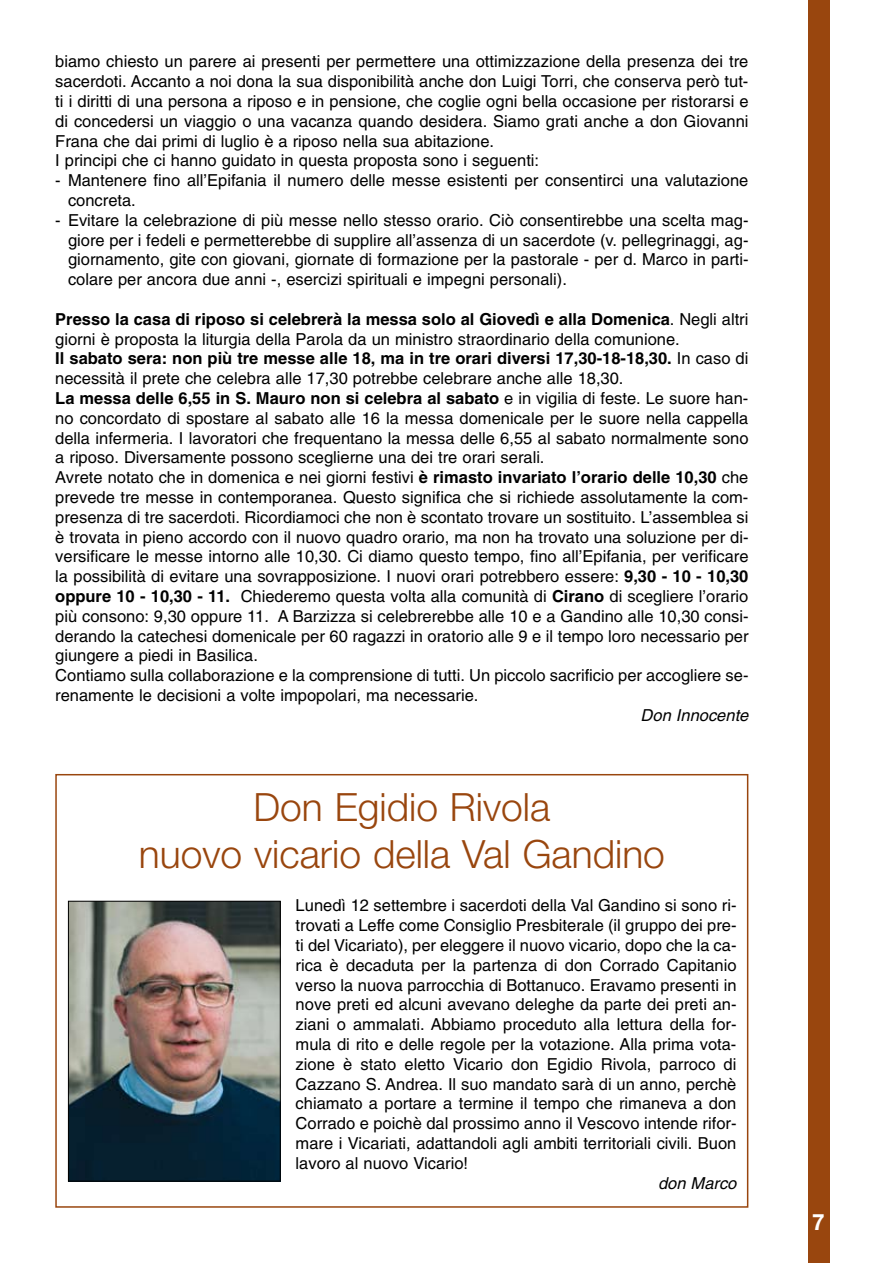
<style>
.page{position:relative;width:893px;height:1263px;background:#fff}
.page>*{position:absolute;margin:0;border:0;box-sizing:border-box;transform-origin:0 0}
.t1{font:300 39px/46.8px "Helvetica Neue";color:#99460e;text-align:center}
.t2{font:700 22.5px "Helvetica Neue";color:#fff}
.t3{font:16.5px/19.8px "Helvetica";color:#000}
.t4{font:italic 16.5px "Helvetica";color:#000}
.s1{font-weight:700}
</style>
<div class="page">
<div style="left:55px;top:774px;width:693px;height:434px;border:2px solid #99460e"></div>
<img style="left:70px;top:903px;width:209px;height:276px">
<div style="left:68px;top:901px;width:213px;height:280px;border:1px solid #000"></div>
<div style="left:808px;top:0;width:21px;height:1263px;background:#99460e"></div>
<p class="t3" style="left:55px;top:52px;width:695px">biamo chiesto un parere ai presenti per permettere una ottimizzazione della presenza dei tre sacerdoti. Accanto a noi dona la sua disponibilità anche don Luigi Torri, che conserva però tut&shy;ti i diritti di una persona a riposo e in pensione, che coglie ogni bella occasione per ristorarsi e di concedersi un viaggio o una vacanza quando desidera. Siamo grati anche a don Giovanni Frana che dai primi di luglio è a riposo nella sua abitazione.<br>I principi che ci hanno guidato in questa proposta sono i seguenti:</p>
<p class="t3" style="left:68px;top:170px;width:682px;text-indent:-13px">- Mantenere fino all’Epifania il numero delle messe esistenti per consentirci una valutazione concreta.</p>
<p class="t3" style="left:68px;top:210px;width:682px;text-align:justify;text-indent:-13px">- Evitare la celebrazione di più messe nello stesso orario. Ciò consentirebbe una scelta mag&shy;giore per i fedeli e permetterebbe di supplire all’assenza di un sacerdote (v. pellegrinaggi, ag&shy;giornamento, gite con giovani, giornate di formazione per la pastorale - per d. Marco in parti&shy;colare per ancora due anni -, esercizi spirituali e impegni personali).</p>
<p class="t3" style="left:55px;top:309px;width:695px"><span class="s1">Presso la casa di riposo si celebrerà la messa solo al Giovedì e alla Domenica</span>. Negli altri giorni è proposta la liturgia della Parola da un ministro straordinario della comunione.<br><span class="s1">Il sabato sera: non più tre messe alle 18, ma in tre orari diversi 17,30-18-18,30.</span> In caso di necessità il prete che celebra alle 17,30 potrebbe celebrare anche alle 18,30.<br><span class="s1">La messa delle 6,55 in S. Mauro non si celebra al sabato</span> e in vigilia di feste. Le suore han&shy;no concordato di spostare al sabato alle 16 la messa domenicale per le suore nella cappella della infermeria. I lavoratori che frequentano la messa delle 6,55 al sabato normalmente sono a riposo. Diversamente possono sceglierne una dei tre orari serali.<br>Avrete notato che in domenica e nei giorni festivi <span class="s1">è rimasto invariato l’orario delle 10,30</span> che prevede tre messe in contemporanea. Questo significa che si richiede assolutamente la com&shy;presenza di tre sacerdoti. Ricordiamoci che non è scontato trovare un sostituito. L’assemblea si è trovata in pieno accordo con il nuovo quadro orario, ma non ha trovato una soluzione per di&shy;versificare le messe intorno alle 10,30. Ci diamo questo tempo, fino all’Epifania, per verificare la possibilità di evitare una sovrapposizione. I nuovi orari potrebbero essere: <span class="s1">9,30 - 10 - 10,30 oppure 10 - 10,30 - 11.</span> Chiederemo questa volta alla comunità di <span class="s1">Cirano</span> di scegliere l’orario più consono: 9,30 oppure 11. A Barzizza si celebrerebbe alle 10 e a Gandino alle 10,30 consi&shy;derando la catechesi domenicale per 60 ragazzi in oratorio alle 9 e il tempo loro necessario per giungere a piedi in Basilica.<br>Contiamo sulla collaborazione e la comprensione di tutti. Un piccolo sacrificio per accogliere se&shy;renamente le decisioni a volte impopolari, ma necessarie.</p>
<p class="t4" style="left:641px;top:705px;width:109px">Don Innocente</p>
<h1 class="t1" style="left:139px;top:783px;width:528px">Don Egidio Rivola<br>nuovo vicario della Val Gandino</h1>
<p class="t3" style="left:296px;top:896px;width:442px;text-align:justify">Lunedì 12 settembre i sacerdoti della Val Gandino si sono ri&shy;trovati a Leffe come Consiglio Presbiterale (il gruppo dei pre&shy;ti del Vicariato), per eleggere il nuovo vicario, dopo che la ca&shy;rica è decaduta per la partenza di don Corrado Capitanio verso la nuova parrocchia di Bottanuco. Eravamo presenti in nove preti ed alcuni avevano deleghe da parte dei preti an&shy;ziani o ammalati. Abbiamo proceduto alla lettura della for&shy;mula di rito e delle regole per la votazione. Alla prima vota&shy;zione è stato eletto Vicario don Egidio Rivola, parroco di Cazzano S. Andrea. Il suo mandato sarà di un anno, perchè chiamato a portare a termine il tempo che rimaneva a don Corrado e poichè dal prossimo anno il Vescovo intende rifor&shy;mare i Vicariati, adattandoli agli ambiti territoriali civili. Buon lavoro al nuovo Vicario!</p>
<p class="t4" style="left:658px;top:1173px;width:80px">don Marco</p>
<h2 class="t2" style="left:812px;top:1208px;width:14px">7</h2>
</div>
